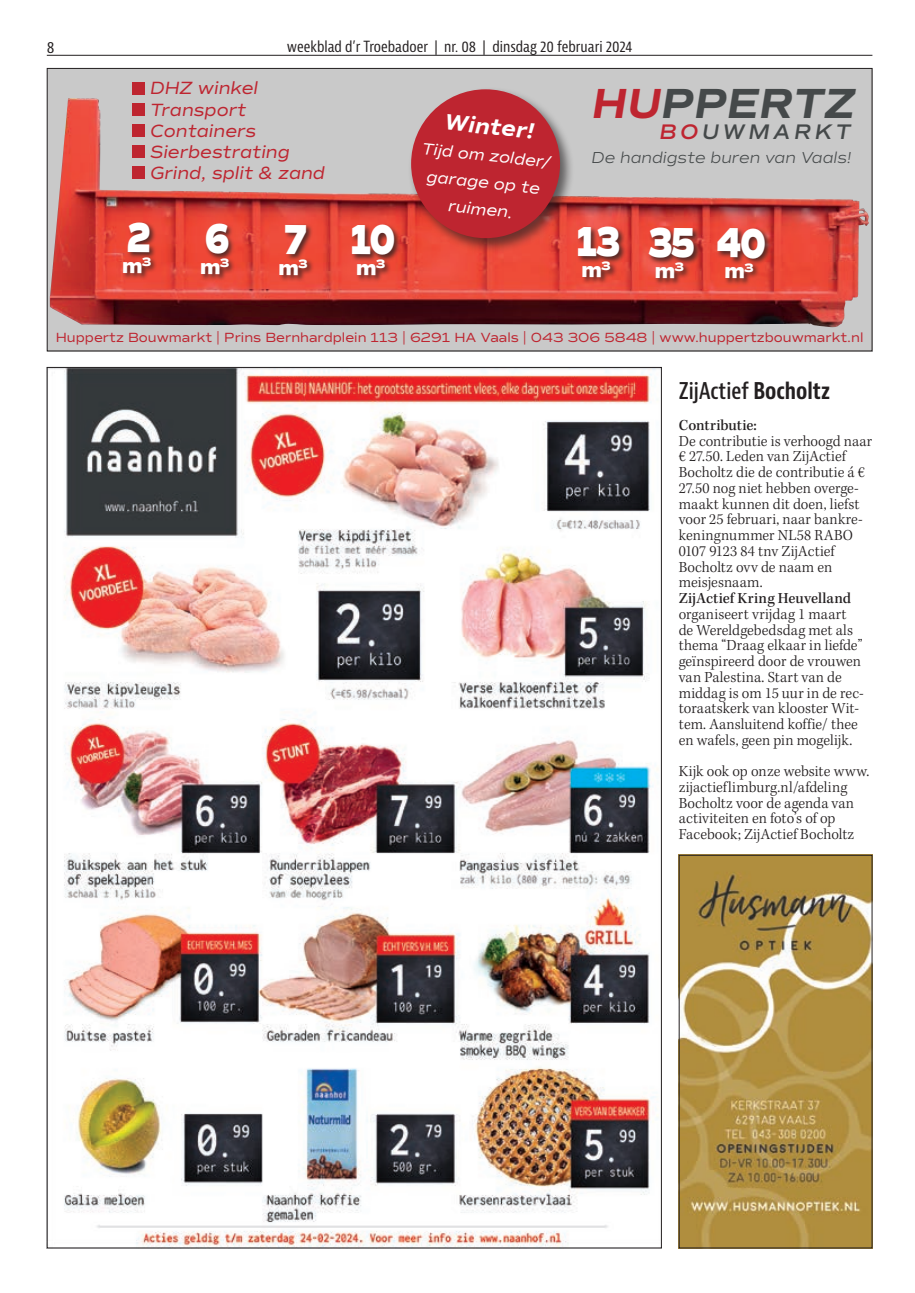
<style>
.page{position:relative;width:915px;height:1293px;background:#fff}
.page>*{position:absolute;margin:0;border:0;box-sizing:border-box;transform-origin:0 0}
.t1{font:800 42.75px "Commuters Sans";letter-spacing:-.065em;color:#fff;scale:.75 1}
.t2{font:italic 700 42.75px "Commuters Sans";color:#45494a}
.t3{font:600 condensed 22.5px "Bernina Sans";color:#231f20;scale:.95 1}
.t4{font:italic 700 22.5px "Commuters Sans";color:#fff}
.t5{font:italic 600 21.45px "Commuters Sans";letter-spacing:.16em;color:#45494a}
.t6{font:800 21.45px "Commuters Sans";color:#fff}
.t7{font:italic 18px/21px "Commuters Sans";color:#be2530}
.t8{font:italic 16.5px/27px "Commuters Sans";color:#fff;text-align:center}
.t9{font:italic 300 16.2px "Commuters Sans";color:#45494a}
.t10{font:300 15.75px/15.8px "Kepler Std";letter-spacing:.005em;color:#231f20}
.t11{font:500 15.75px "Kepler Std";letter-spacing:.005em;color:#231f20}
.t12{font:condensed 15.75px "Bernina Sans";color:#231f20}
.t13{font:condensed 15px "Bernina Sans";color:#231f20}
.t14{font:13.5px "Commuters Sans";color:#be2530}
.s1{color:#be2530}
.s2{font-weight:300}
.s3{font-weight:700}
</style>
<div class="page">
<hr style="left:47px;top:55px;width:825px;height:1px;background:#231f20">
<img style="left:680px;top:857px;width:190px;height:389px">
<div style="left:678px;top:855px;width:194px;height:393px;border:1px solid #231f20"></div>
<div style="left:47px;top:68px;width:825px;height:283px;background:#c9c9c9"></div>
<img style="left:50px;top:98px;width:818px;height:230px">
<div style="left:132px;top:82px;width:13px;height:12px;background:#be2530"></div>
<div style="left:132px;top:103px;width:13px;height:12px;background:#be2530"></div>
<div style="left:132px;top:124px;width:13px;height:12px;background:#be2530"></div>
<div style="left:132px;top:145px;width:13px;height:12px;background:#be2530"></div>
<div style="left:132px;top:166px;width:13px;height:12px;background:#be2530"></div>
<div style="left:408px;top:86px;width:167px;height:167px;background:#231f20;opacity:.65"></div>
<div style="left:411px;top:89px;width:149px;height:149px;background:#be2530;border-radius:50%"></div>
<div style="left:200px;top:222px;width:36px;height:60px;background:#231f20;opacity:.75"></div>
<div style="left:278px;top:223px;width:36px;height:59px;background:#231f20;opacity:.75"></div>
<div style="left:350px;top:223px;width:51px;height:60px;background:#231f20;opacity:.75"></div>
<div style="left:576px;top:225px;width:50px;height:60px;background:#231f20;opacity:.75"></div>
<div style="left:647px;top:226px;width:54px;height:60px;background:#231f20;opacity:.75"></div>
<div style="left:716px;top:227px;width:56px;height:60px;background:#231f20;opacity:.75"></div>
<div style="left:122px;top:221px;width:36px;height:59px;background:#231f20;opacity:.75"></div>
<img style="left:49px;top:369px;width:609px;height:877px">
<svg style="left:220px;top:258px;width:9px;height:9px"></svg>
<svg style="left:298px;top:259px;width:9px;height:9px"></svg>
<svg style="left:376px;top:260px;width:9px;height:8px"></svg>
<svg style="left:601px;top:262px;width:9px;height:8px"></svg>
<svg style="left:674px;top:262px;width:9px;height:9px"></svg>
<svg style="left:744px;top:263px;width:9px;height:9px"></svg>
<svg style="left:142px;top:257px;width:9px;height:9px"></svg>
<p class="t12" style="left:47px;top:38px;width:9px">8</p>
<p class="t13" style="left:286px;top:38px;width:347px">weekblad d’r Troebadoer | nr. 08 | dinsdag 20 februari 2024</p>
<h1 class="t2" style="left:591px;top:77px;width:265px"><span class="s1">HU</span>PPERTZ</h1>
<h3 class="t5" style="left:659px;top:118px;width:193px"><span class="s1">BO</span>UWMARKT</h3>
<p class="t9" style="left:591px;top:147px;width:261px">De handigste buren van Vaals!</p>
<p class="t7" style="left:150px;top:78px;width:176px">DHZ winkel<br>Transport<br>Containers<br>Sierbestrating<br>Grind, split &amp; zand</p>
<h2 class="t4" style="left:446px;top:108px;width:91px;rotate:6deg">Winter!</h2>
<p class="t8" style="left:423px;top:135px;width:131px;rotate:6deg">Tijd om zolder/ garage op te ruimen.</p>
<h1 class="t1" style="left:127px;top:211px;width:34px">2</h1>
<h3 class="t6" style="left:122px;top:252px;width:23px">m</h3>
<h1 class="t1" style="left:205px;top:212px;width:35px">6</h1>
<h3 class="t6" style="left:200px;top:253px;width:23px">m</h3>
<h1 class="t1" style="left:284px;top:213px;width:32px">7</h1>
<h3 class="t6" style="left:278px;top:254px;width:23px">m</h3>
<h1 class="t1" style="left:350px;top:214px;width:62px">10</h1>
<h3 class="t6" style="left:355px;top:255px;width:23px">m</h3>
<h1 class="t1" style="left:576px;top:216px;width:60px">13</h1>
<h3 class="t6" style="left:581px;top:257px;width:23px">m</h3>
<h1 class="t1" style="left:647px;top:216px;width:65px">35</h1>
<h3 class="t6" style="left:654px;top:257px;width:23px">m</h3>
<h1 class="t1" style="left:716px;top:217px;width:68px">40</h1>
<h3 class="t6" style="left:724px;top:258px;width:23px">m</h3>
<p class="t14" style="left:56px;top:329px;width:808px">Huppertz Bouwmarkt <span class="s2">|</span> Prins Bernhardplein 113 <span class="s2">|</span> 6291 HA Vaals <span class="s2">|</span> 043 306 5848 <span class="s2">|</span> www.huppertzbouwmarkt.nl</p>
<h2 class="t3" style="left:678px;top:377px;width:161px">ZijActief <span class="s3">Bocholtz</span></h2>
<p class="t11" style="left:678px;top:416px;width:79px">Contributie:</p>
<p class="t10" style="left:678px;top:433px;width:195px">De contributie is verhoogd naar € 27.50. Leden van ZijActief<br>Bocholtz die de contributie á €<br>27.50 nog niet hebben overge&shy;maakt kunnen dit doen, liefst voor 25 februari, naar bankre&shy;keningnummer NL58 RABO<br>0107 9123 84 tnv ZijActief<br>Bocholtz ovv de naam en meisjesnaam.</p>
<p class="t11" style="left:678px;top:589px;width:174px">ZijActief Kring Heuvelland</p>
<p class="t10" style="left:678px;top:607px;width:186px">organiseert vrijdag 1 maart de Wereldgebedsdag met als thema “Draag elkaar in liefde” geïnspireerd door de vrouwen van Palestina. Start van de middag is om 15 uur in de rec&shy;toraatskerk van klooster Wit&shy;tem. Aansluitend koffie/ thee en wafels, geen pin mogelijk.</p>
<p class="t10" style="left:678px;top:764px;width:192px">Kijk ook op onze website www. zijactieflimburg.nl/afdeling<br>Bocholtz voor de agenda van activiteiten en foto’s of op<br>Facebook; ZijActief Bocholtz</p>
</div>
